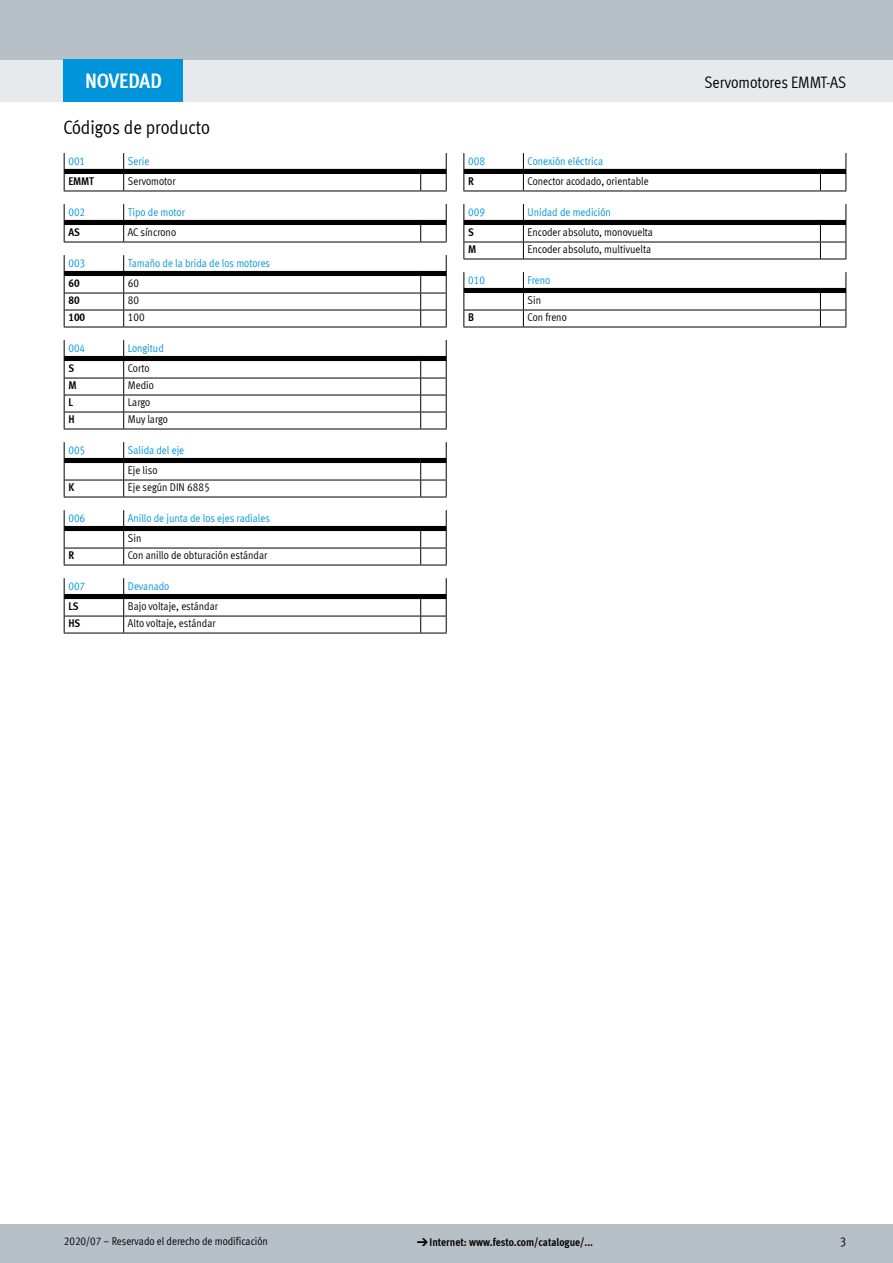
<style>
.page{position:relative;width:893px;height:1263px;background:#fff}
.page>*{position:absolute;margin:0;border:0;box-sizing:border-box;transform-origin:0 0}
.FES_box_title{font:700 21px "Meta Cond LF";color:#fff}
.FES_title_section{font:19.5px "Meta Cond LF";color:#000}
.FES_title_family{font:16.5px "Meta Cond LF";letter-spacing:-.005em;color:#000}
.t1{font:12.75px "Meta Cond LF";color:#000}
.t2{font:11.25px "Meta Cond LF";color:#000}
.t3{font:11.25px/20.5px "Meta Cond LF";color:#0095db}
.t4{font:700 11.25px "Meta Cond LF";color:#000}
.s1{color:#000}
.s2{font-family:"Meto Pict 182";font-weight:400}
</style>
<div class="page">
<div style="left:0;top:1225px;width:893px;height:38px;background:#b6c0c6"></div>
<div style="left:0;top:60px;width:893px;height:42px;background:#e7eaec"></div>
<div style="left:0;top:0;width:893px;height:60px;background:#b6c0c6"></div>
<div style="left:64px;top:60px;width:119px;height:42px;background:#0095db"></div>
<svg style="left:64px;top:153px;width:383px;height:39px"></svg>
<svg style="left:64px;top:204px;width:383px;height:39px"></svg>
<svg style="left:64px;top:255px;width:383px;height:73px"></svg>
<svg style="left:64px;top:340px;width:383px;height:90px"></svg>
<svg style="left:64px;top:442px;width:383px;height:56px"></svg>
<svg style="left:64px;top:510px;width:383px;height:56px"></svg>
<svg style="left:64px;top:578px;width:383px;height:56px"></svg>
<svg style="left:463px;top:153px;width:384px;height:39px"></svg>
<svg style="left:463px;top:204px;width:384px;height:56px"></svg>
<svg style="left:463px;top:272px;width:384px;height:56px"></svg>
<p class="FES_box_title" style="left:85px;top:67px;width:78px">NOVEDAD</p>
<p class="FES_title_section" style="left:63px;top:116px;width:148px">Códigos de producto</p>
<p class="t3" style="left:68px;top:150px;width:18px">001</p>
<p class="t3" style="left:128px;top:150px;width:23px">Serie</p>
<p class="t4" style="left:68px;top:174px;width:27px">EMMT</p>
<p class="t2" style="left:128px;top:174px;width:49px">Servomotor</p>
<p class="t3" style="left:68px;top:201px;width:18px">002</p>
<p class="t3" style="left:128px;top:201px;width:59px">Tipo de motor</p>
<p class="t4" style="left:68px;top:225px;width:13px">AS</p>
<p class="t2" style="left:128px;top:225px;width:50px">AC síncrono</p>
<p class="t3" style="left:68px;top:252px;width:18px">003</p>
<p class="t3" style="left:128px;top:252px;width:144px">Tamaño de la brida de los motores</p>
<p class="t4" style="left:68px;top:276px;width:13px">60</p>
<p class="t2" style="left:128px;top:276px;width:13px">60</p>
<p class="t4" style="left:68px;top:293px;width:13px">80</p>
<p class="t2" style="left:128px;top:293px;width:13px">80</p>
<p class="t4" style="left:68px;top:310px;width:18px">100</p>
<p class="t2" style="left:128px;top:310px;width:18px">100</p>
<p class="t3" style="left:68px;top:337px;width:18px">004</p>
<p class="t3" style="left:128px;top:337px;width:37px">Longitud</p>
<p class="t4" style="left:68px;top:361px;width:7px">S</p>
<p class="t2" style="left:128px;top:361px;width:23px">Corto</p>
<p class="t4" style="left:68px;top:378px;width:10px">M</p>
<p class="t2" style="left:128px;top:378px;width:27px">Medio</p>
<p class="t4" style="left:68px;top:395px;width:6px">L</p>
<p class="t2" style="left:128px;top:395px;width:24px">Largo</p>
<p class="t4" style="left:68px;top:412px;width:8px">H</p>
<p class="t2" style="left:128px;top:412px;width:42px">Muy largo</p>
<p class="t3" style="left:68px;top:439px;width:18px">005</p>
<p class="t3" style="left:128px;top:439px;width:58px">Salida del eje<br><span class="s1">Eje liso</span></p>
<p class="t4" style="left:68px;top:480px;width:7px">K</p>
<p class="t2" style="left:128px;top:480px;width:83px">Eje según DIN 6885</p>
<p class="t3" style="left:68px;top:507px;width:18px">006</p>
<p class="t3" style="left:128px;top:507px;width:143px">Anillo de junta de los ejes radiales<br><span class="s1">Sin</span></p>
<p class="t4" style="left:68px;top:548px;width:7px">R</p>
<p class="t2" style="left:128px;top:548px;width:141px">Con anillo de obturación estándar</p>
<p class="t3" style="left:68px;top:575px;width:18px">007</p>
<p class="t3" style="left:128px;top:575px;width:43px">Devanado</p>
<p class="t4" style="left:68px;top:599px;width:12px">LS</p>
<p class="t2" style="left:128px;top:599px;width:92px">Bajo voltaje, estándar</p>
<p class="t4" style="left:68px;top:616px;width:13px">HS</p>
<p class="t2" style="left:128px;top:616px;width:89px">Alto voltaje, estándar</p>
<p class="t3" style="left:468px;top:150px;width:18px">008</p>
<p class="t3" style="left:528px;top:150px;width:77px">Conexión eléctrica</p>
<p class="t4" style="left:468px;top:174px;width:7px">R</p>
<p class="t2" style="left:528px;top:174px;width:123px">Conector acodado, orientable</p>
<p class="t3" style="left:468px;top:201px;width:18px">009</p>
<p class="t3" style="left:528px;top:201px;width:85px">Unidad de medición</p>
<p class="t4" style="left:468px;top:225px;width:7px">S</p>
<p class="t2" style="left:528px;top:225px;width:127px">Encoder absoluto, monovuelta</p>
<p class="t4" style="left:468px;top:242px;width:10px">M</p>
<p class="t2" style="left:528px;top:242px;width:125px">Encoder absoluto, multivuelta</p>
<p class="t3" style="left:468px;top:269px;width:18px">010</p>
<p class="t3" style="left:528px;top:269px;width:24px">Freno<br><span class="s1">Sin</span></p>
<p class="t4" style="left:468px;top:310px;width:7px">B</p>
<p class="t2" style="left:528px;top:310px;width:41px">Con freno</p>
<p class="FES_title_family" style="left:704px;top:72px;width:144px">Servomotores EMMT-AS</p>
<p class="t2" style="left:64px;top:1234px;width:206px">2020/07 – Reservado el derecho de modificación</p>
<p class="t4" style="left:417px;top:1235px;width:178px"><span class="s2">d</span>Internet: www.festo.com/catalogue/...</p>
<p class="t1" style="left:840px;top:1234px;width:8px">3</p>
</div>
